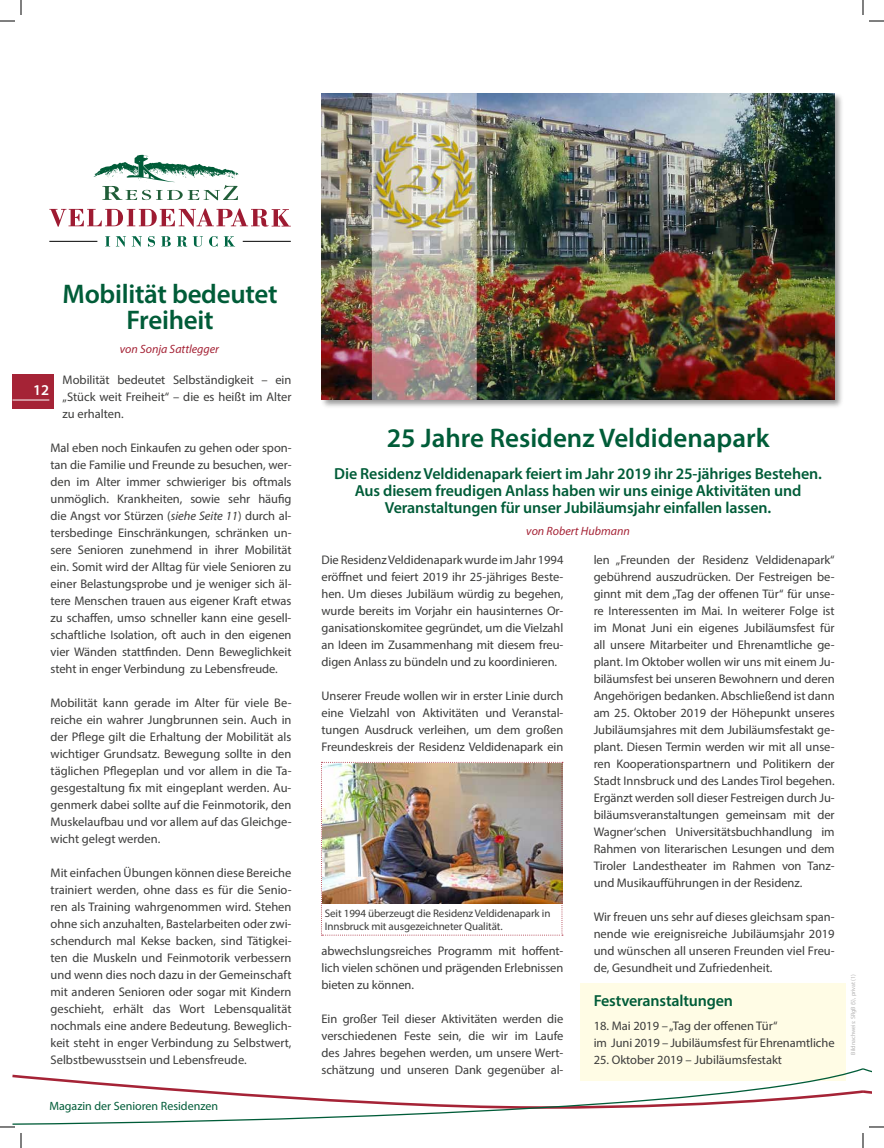
<style>
.page{position:relative;width:884px;height:1148px;background:#fff}
.page>*{position:absolute;margin:0;border:0;box-sizing:border-box;transform-origin:0 0}
.t1{font:600 27px/26px "Myriad Pro";letter-spacing:-.005em;color:#005c38;text-align:center}
.t2{font:600 16px/17px "Myriad Pro";letter-spacing:-.01em;color:#005c38;text-align:center}
.t3{font:600 15px "Myriad Pro";color:#fff}
.t4{font:12.5px/17px "Myriad Pro";letter-spacing:-.005em;color:#3c3c3b;text-align:justify}
.t5{font:italic 12px "Myriad Pro";color:#a52336}
.t6{font:12px "Myriad Pro";color:#005c38}
.t7{font:11px/13.2px "Myriad Pro";letter-spacing:-.01em;color:#3c3c3b}
.t8{font:6px "Myriad Pro";color:#b3b2b2}
.s1{font-style:italic}
</style>
<div class="page">
<div style="left:580px;top:983px;width:266px;height:97px;background:#fffce5"></div>
<div style="left:12px;top:375px;width:42px;height:34px;background:#a52336"></div>
<hr style="left:12px;top:399px;width:37px;height:1px;background:#fff">
<div style="left:320px;top:92px;width:524px;height:317px;background:#000;opacity:.4"></div>
<img style="left:321px;top:94px;width:514px;height:305px">
<svg style="left:49px;top:208px;width:242px;height:19px"></svg>
<hr style="left:243px;top:241px;width:48px;height:1px;background:#000">
<hr style="left:49px;top:241px;width:48px;height:1px;background:#000">
<svg style="left:105px;top:236px;width:5px;height:10px"></svg>
<svg style="left:116px;top:236px;width:10px;height:11px"></svg>
<svg style="left:132px;top:236px;width:10px;height:11px"></svg>
<svg style="left:148px;top:236px;width:7px;height:11px"></svg>
<svg style="left:161px;top:236px;width:10px;height:10px"></svg>
<svg style="left:177px;top:236px;width:10px;height:11px"></svg>
<svg style="left:193px;top:236px;width:10px;height:11px"></svg>
<svg style="left:209px;top:236px;width:9px;height:11px"></svg>
<svg style="left:224px;top:236px;width:10px;height:10px"></svg>
<svg style="left:93px;top:155px;width:145px;height:45px"></svg>
<img style="left:321px;top:762px;width:242px;height:173px">
<svg style="left:0;top:1068px;width:884px;height:59px"></svg>
<svg style="left:0;top:0;width:22px;height:22px"></svg>
<svg style="left:20px;top:1133px;width:2px;height:15px"></svg>
<svg style="left:862px;top:0;width:22px;height:22px"></svg>
<svg style="left:862px;top:1133px;width:2px;height:15px"></svg>
<h1 class="t1" style="left:62px;top:280px;width:217px">Mobilität bedeutet<br>Freiheit</h1>
<p class="t5" style="left:120px;top:342px;width:101px">von Sonja Sattlegger</p>
<p class="t4" style="left:63px;top:371px;width:230px">Mobilität bedeutet Selbständigkeit – ein „Stück weit Freiheit“ – die es heißt im Alter zu erhalten.</p>
<p class="t4" style="left:51px;top:439px;width:242px">Mal eben noch Einkaufen zu gehen oder spon&shy;tan die Familie und Freunde zu besuchen, wer&shy;den im Alter immer schwieriger bis oftmals unmöglich. Krankheiten, sowie sehr häufig die Angst vor Stürzen (<span class="s1">siehe Seite 11</span>) durch al&shy;tersbedinge Einschränkungen, schränken un&shy;sere Senioren zunehmend in ihrer Mobilität ein. Somit wird der Alltag für viele Senioren zu einer Belastungsprobe und je weniger sich äl&shy;tere Menschen trauen aus eigener Kraft etwas zu schaffen, umso schneller kann eine gesell&shy;schaftliche Isolation, oft auch in den eigenen vier Wänden stattfinden. Denn Beweglichkeit steht in enger Verbindung zu Lebensfreude.</p>
<p class="t4" style="left:51px;top:694px;width:242px">Mobilität kann gerade im Alter für viele Be&shy;reiche ein wahrer Jungbrunnen sein. Auch in der Pflege gilt die Erhaltung der Mobilität als wichtiger Grundsatz. Bewegung sollte in den täglichen Pflegeplan und vor allem in die Ta&shy;gesgestaltung fix mit eingeplant werden. Au&shy;genmerk dabei sollte auf die Feinmotorik, den Muskelaufbau und vor allem auf das Gleichge&shy;wicht gelegt werden.</p>
<p class="t4" style="left:51px;top:864px;width:242px">Mit einfachen Übungen können diese Bereiche trainiert werden, ohne dass es für die Senio&shy;ren als Training wahrgenommen wird. Stehen ohne sich anzuhalten, Bastelarbeiten oder zwi&shy;schendurch mal Kekse backen, sind Tätigkei&shy;ten die Muskeln und Feinmotorik verbessern und wenn dies noch dazu in der Gemeinschaft mit anderen Senioren oder sogar mit Kindern geschieht, erhält das Wort Lebensqualität nochmals eine andere Bedeutung. Beweglich&shy;keit steht in enger Verbindung zu Selbstwert, Selbstbewusstsein und Lebensfreude.</p>
<p class="t6" style="left:49px;top:1099px;width:170px">Magazin der Senioren Residenzen</p>
<p class="t3" style="left:33px;top:380px;width:18px">12</p>
<h1 class="t1" style="left:387px;top:424px;width:384px">25 Jahre Residenz Veldidenapark</h1>
<p class="t2" style="left:334px;top:464px;width:489px">Die Residenz Veldidenapark feiert im Jahr 2019 ihr 25-jähriges Bestehen.<br>Aus diesem freudigen Anlass haben wir uns einige Aktivitäten und<br>Veranstaltungen für unser Jubiläumsjahr einfallen lassen.</p>
<p class="t5" style="left:526px;top:524px;width:105px">von Robert Hubmann</p>
<p class="t4" style="left:594px;top:551px;width:242px">len „Freunden der Residenz Veldidenapark“ gebührend auszudrücken. Der Festreigen be&shy;ginnt mit dem „Tag der offenen Tür“ für unse&shy;re Interessenten im Mai. In weiterer Folge ist im Monat Juni ein eigenes Jubiläumsfest für all unsere Mitarbeiter und Ehrenamtliche ge&shy;plant. Im Oktober wollen wir uns mit einem Ju&shy;biläumsfest bei unseren Bewohnern und deren Angehörigen bedanken. Abschließend ist dann am 25. Oktober 2019 der Höhepunkt unseres Jubiläumsjahres mit dem Jubiläumsfestakt ge&shy;plant. Diesen Termin werden wir mit all unse&shy;ren Kooperationspartnern und Politikern der Stadt Innsbruck und des Landes Tirol begehen.<br>Ergänzt werden soll dieser Festreigen durch Ju&shy;biläumsveranstaltungen gemeinsam mit der Wagner‘schen Universitätsbuchhandlung im Rahmen von literarischen Lesungen und dem Tiroler Landestheater im Rahmen von Tanz&shy;und Musikaufführungen in der Residenz.</p>
<p class="t4" style="left:594px;top:908px;width:242px">Wir freuen uns sehr auf dieses gleichsam span&shy;nende wie ereignisreiche Jubiläumsjahr 2019 und wünschen all unseren Freunden viel Freu&shy;de, Gesundheit und Zufriedenheit.</p>
<p class="t2" style="left:594px;top:992px;width:141px">Festveranstaltungen</p>
<p class="t4" style="left:594px;top:1017px;width:242px">18. Mai 2019 – „Tag der offenen Tür“<br>im Juni 2019 – Jubiläumsfest für Ehrenamtliche</p>
<p class="t4" style="left:594px;top:1051px;width:190px">25. Oktober 2019 – Jubiläumsfestakt</p>
<p class="t4" style="left:321px;top:551px;width:243px">Die Residenz Veldidenapark wurde im Jahr 1994 eröffnet und feiert 2019 ihr 25-jähriges Beste&shy;hen. Um dieses Jubiläum würdig zu begehen, wurde bereits im Vorjahr ein hausinternes Or&shy;ganisationskomitee gegründet, um die Vielzahl an Ideen im Zusammenhang mit diesem freu&shy;digen Anlass zu bündeln und zu koordinieren.</p>
<p class="t4" style="left:321px;top:687px;width:243px">Unserer Freude wollen wir in erster Linie durch eine Vielzahl von Aktivitäten und Veranstal&shy;tungen Ausdruck verleihen, um dem großen Freundeskreis der Residenz Veldidenapark ein</p>
<p class="t7" style="left:325px;top:906px;width:227px">Seit 1994 überzeugt die Residenz Veldidenapark in<br>Innsbruck mit ausgezeichneter Qualität.</p>
<p class="t4" style="left:321px;top:942px;width:243px">abwechslungsreiches Programm mit hoffent&shy;lich vielen schönen und prägenden Erlebnissen bieten zu können.</p>
<p class="t4" style="left:321px;top:1010px;width:243px">Ein großer Teil dieser Aktivitäten werden die verschiedenen Feste sein, die wir im Laufe des Jahres begehen werden, um unsere Wert&shy;schätzung und unseren Dank gegenüber al-</p>
<p class="t8" style="left:849px;top:1054px;width:82px;rotate:-90deg">Bildnachweis: SRgB (5), privat (1)</p>
</div>
